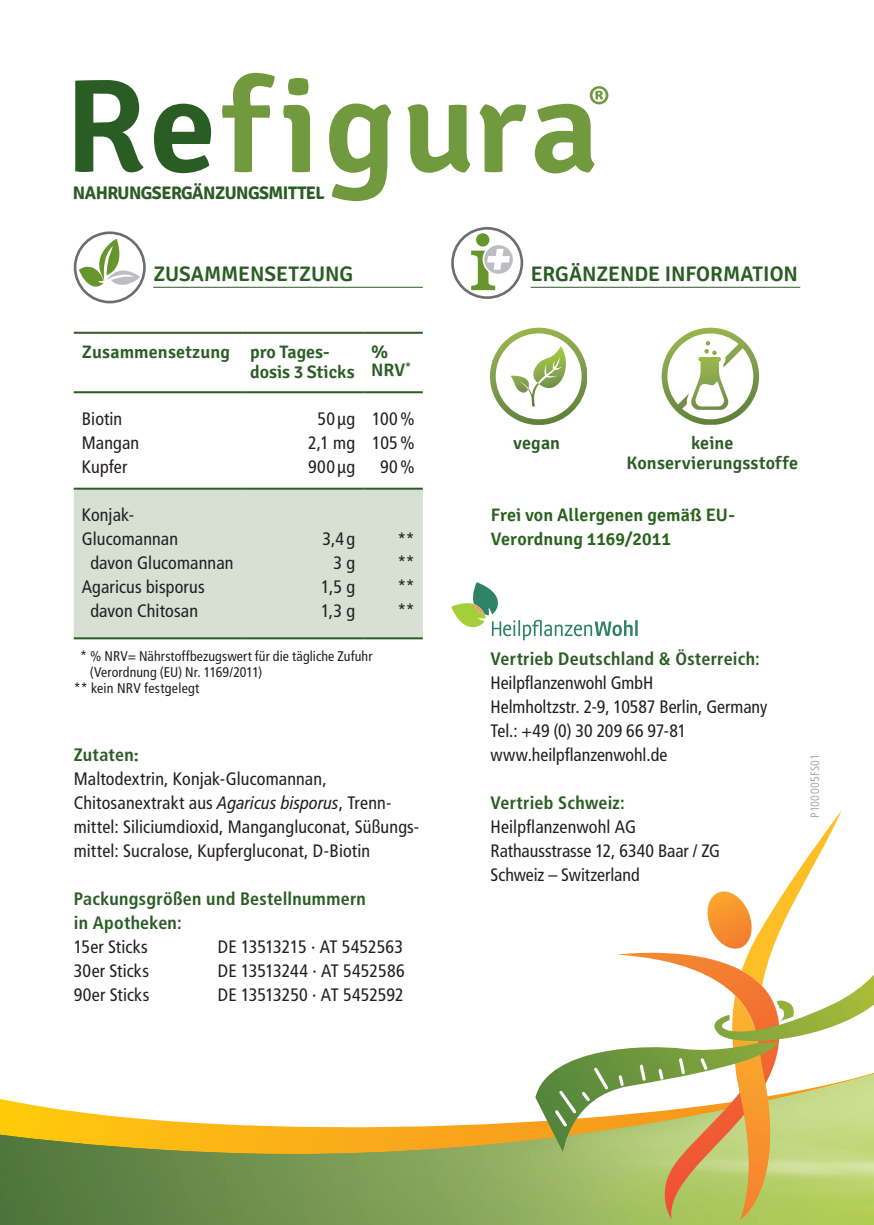
<style>
.page{position:relative;width:874px;height:1225px;background:#fff}
.page>*{position:absolute;margin:0;border:0;box-sizing:border-box;transform-origin:0 0}
.t1{font:600 21px "Signika";letter-spacing:-.005em;color:#2a5d23}
.t2{font:700 18.2px "Signika";letter-spacing:-.03em;color:#2a5d23}
.t3{font:condensed 18px/24px "Frutiger LT Std";letter-spacing:.005em;color:#231f20}
.t4{font:700 condensed 18px/24px "Frutiger LT Std";letter-spacing:.015em;color:#2a5d23}
.t5{font:600 18px/20px "Signika";letter-spacing:.005em;color:#2a5d23}
.t6{font:600 18px/24px "Signika";letter-spacing:.005em;color:#29621b}
.t7{font:condensed 18px/24px "Frutiger LT Std";letter-spacing:.025em;color:#231f20;text-align:center}
.t8{font:condensed 14px "Frutiger LT Std";letter-spacing:.01em;color:#231f20}
.t9{font:300 condensed 12px "Frutiger LT Std";letter-spacing:.02em;color:#939598}
.s1{font-weight:700;color:#2a5d23}
.s2{font-family:"Signika";font-weight:600;font-stretch:normal;color:#2a5d23}
.s3{font-style:italic}
</style>
<div class="page">
<hr style="left:153px;top:287px;width:269px;height:1px;background:#2a5d23">
<div style="left:74px;top:231px;width:72px;height:72px;border:3px solid #6c6d70;border-radius:50%"></div>
<svg style="left:79px;top:239px;width:61px;height:51px"></svg>
<svg style="left:490px;top:328px;width:96px;height:97px"></svg>
<svg style="left:661px;top:328px;width:97px;height:97px"></svg>
<svg style="left:222px;top:73px;width:372px;height:128px"></svg>
<svg style="left:75px;top:80px;width:136px;height:93px"></svg>
<svg style="left:589px;top:86px;width:19px;height:18px"></svg>
<hr style="left:530px;top:287px;width:269px;height:1px;background:#2a5d23">
<div style="left:451px;top:227px;width:72px;height:72px;border:3px solid #6c6d70;border-radius:50%"></div>
<svg style="left:483px;top:244px;width:30px;height:30px"></svg>
<div style="left:482px;top:243px;width:32px;height:32px;border:2px solid #fff;border-radius:50%"></div>
<svg style="left:471px;top:233px;width:38px;height:57px"></svg>
<img style="left:0;top:1098px;width:873px;height:127px">
<svg style="left:535px;top:810px;width:338px;height:409px"></svg>
<svg style="left:451px;top:582px;width:186px;height:58px"></svg>
<div style="left:74px;top:490px;width:348px;height:147px;background:#d6e0d3"></div>
<hr style="left:74px;top:332px;width:168px;height:2px;background:#2a5d23">
<hr style="left:242px;top:332px;width:121px;height:2px;background:#2a5d23">
<hr style="left:363px;top:332px;width:59px;height:2px;background:#2a5d23">
<hr style="left:74px;top:391px;width:168px;height:2px;background:#2a5d23">
<hr style="left:242px;top:391px;width:121px;height:2px;background:#2a5d23">
<hr style="left:363px;top:391px;width:59px;height:2px;background:#2a5d23">
<hr style="left:74px;top:488px;width:168px;height:2px;background:#2a5d23">
<hr style="left:242px;top:488px;width:121px;height:2px;background:#2a5d23">
<hr style="left:363px;top:488px;width:59px;height:2px;background:#2a5d23">
<hr style="left:74px;top:637px;width:168px;height:2px;background:#2a5d23">
<hr style="left:242px;top:637px;width:121px;height:2px;background:#2a5d23">
<hr style="left:363px;top:637px;width:59px;height:2px;background:#2a5d23">
<p class="t2" style="left:73px;top:182px;width:253px">NAHRUNGSERGÄNZUNGSMITTEL</p>
<p class="t1" style="left:153px;top:262px;width:201px">ZUSAMMENSETZUNG</p>
<p class="t5" style="left:250px;top:342px;width:106px;text-indent:-168px">Zusammensetzung pro Tages&shy;dosis 3 Sticks</p>
<p class="t5" style="left:371px;top:343px;width:41px;line-height:18px">%<br>NRV<sup>*</sup></p>
<p class="t3" style="left:82px;top:407px;width:59px">Biotin<br>Mangan<br>Kupfer</p>
<p class="t7" style="left:308px;top:407px;width:49px">50µg<br>2,1 mg<br>900µg</p>
<p class="t3" style="left:372px;top:407px;width:44px;text-align:center">100%<br>105%<br>90%</p>
<p class="t3" style="left:82px;top:503px;width:54px">Konjak-</p>
<p class="t3" style="left:82px;top:527px;width:98px">Glucomannan</p>
<p class="t3" style="left:90px;top:551px;width:144px">davon Glucomannan</p>
<p class="t3" style="left:82px;top:575px;width:124px">Agaricus bisporus</p>
<p class="t3" style="left:90px;top:599px;width:109px">davon Chitosan</p>
<p class="t3" style="left:321px;top:527px;width:36px;text-align:right">3,4 g<br>3 g<br>1,5 g<br>1,3 g</p>
<p class="t3" style="left:397px;top:528px;width:19px;text-align:justify">** ** ** **</p>
<p class="t8" style="left:80px;top:648px;width:294px">* % NRV= Nährstoffbezugswert für die tägliche Zufuhr</p>
<p class="t8" style="left:90px;top:664px;width:174px">(Verordnung (EU) Nr. 1169/2011)</p>
<p class="t8" style="left:74px;top:680px;width:127px">** kein NRV festgelegt</p>
<p class="t3" style="left:74px;top:743px;width:347px"><span class="s1">Zutaten</span><span class="s2">:<br></span>Maltodextrin, Konjak-Glucomannan, Chitosanextrakt aus <span class="s3">Agaricus bisporus</span>, Trenn&shy;mittel: Siliciumdioxid, Mangangluconat, Süßungs&shy;mittel: Sucralose, Kupfergluconat, D-Biotin</p>
<p class="t4" style="left:74px;top:887px;width:293px">Packungsgrößen und Bestellnummern in Apotheken:</p>
<p class="t3" style="left:74px;top:935px;width:75px">15er Sticks</p>
<p class="t3" style="left:218px;top:935px;width:187px">DE 13513215 · AT 5452563</p>
<p class="t3" style="left:74px;top:959px;width:77px">30er Sticks</p>
<p class="t3" style="left:218px;top:959px;width:188px">DE 13513244 · AT 5452586</p>
<p class="t3" style="left:74px;top:983px;width:77px">90er Sticks</p>
<p class="t3" style="left:218px;top:983px;width:187px">DE 13513250 · AT 5452592</p>
<p class="t1" style="left:530px;top:262px;width:269px">ERGÄNZENDE INFORMATION</p>
<p class="t5" style="left:513px;top:433px;width:48px">vegan</p>
<p class="t5" style="left:626px;top:433px;width:173px;text-align:center">keine<br>Konservierungsstoffe</p>
<p class="t6" style="left:490px;top:503px;width:245px">Frei von Allergenen gemäß EU-<br>Verordnung 1169/2011</p>
<p class="t4" style="left:490px;top:647px;width:271px">Vertrieb Deutschland &amp; Österreich:</p>
<p class="t3" style="left:490px;top:671px;width:278px">Heilpflanzenwohl GmbH<br>Helmholtzstr. 2-9, 10587 Berlin, Germany<br>Tel.: +49 (0) 30 209 66 97-81 www.heilpflanzenwohl.de</p>
<p class="t4" style="left:490px;top:791px;width:136px">Vertrieb Schweiz:</p>
<p class="t3" style="left:490px;top:815px;width:231px">Heilpflanzenwohl AG<br>Rathausstrasse 12, 6340 Baar / ZG<br>Schweiz – Switzerland</p>
<p class="t9" style="left:807px;top:818px;width:65px;rotate:-90deg">P100005FS01</p>
</div>
